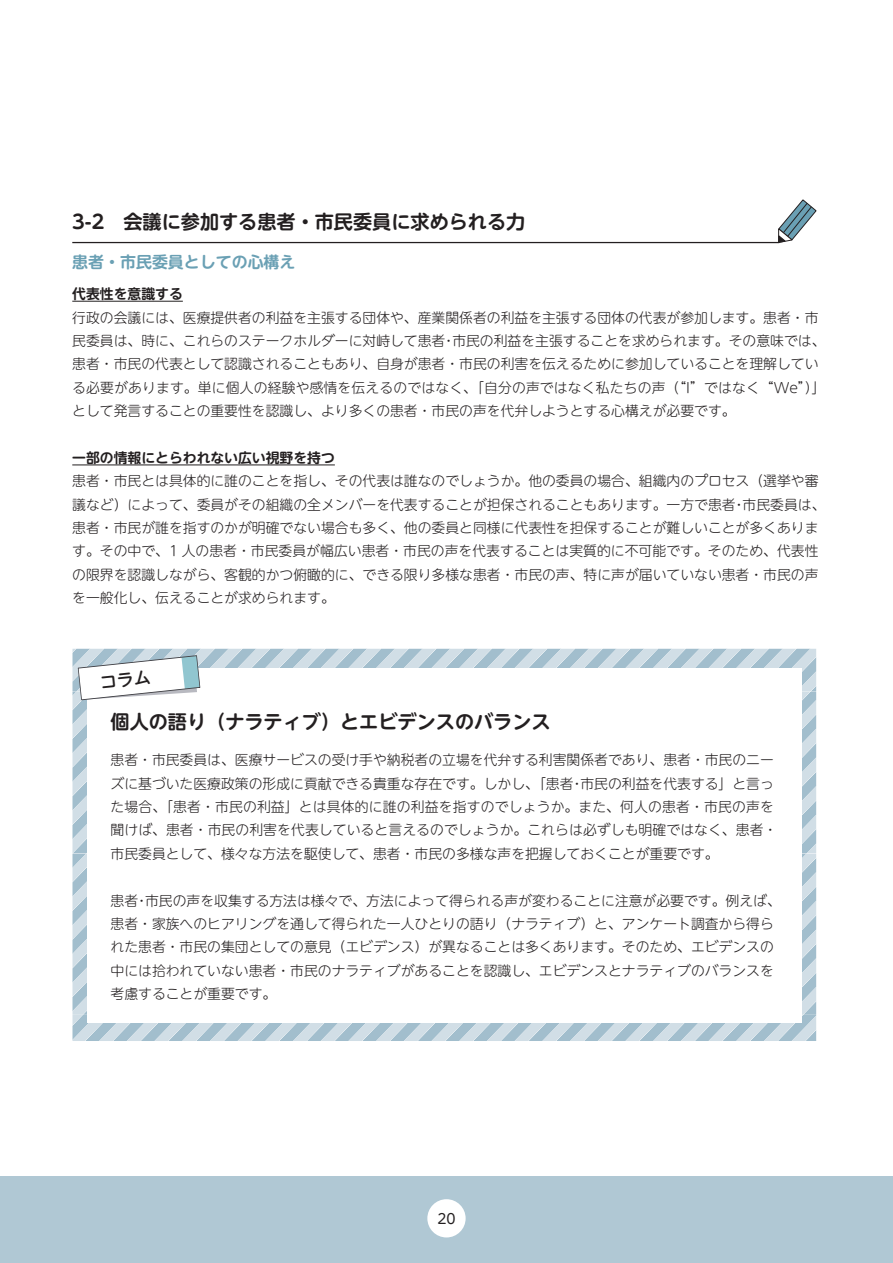
<style>
.page{position:relative;width:893px;height:1263px;background:#fff}
.page>*{position:absolute;margin:0;border:0;box-sizing:border-box;transform-origin:0 0}
.t1{font:700 19.2px "UD Shin M Go Pro De";color:#231f20}
.t2{font:700 15.9px "UD Shin M Go Pro De";color:#6aa0b4}
.t3{font:300 13.8px/23.4px "UD Shin M Go Pro";color:#231f20}
.t4{font:700 13.8px "UD Shin M Go Pro De";color:#231f20}
.t5{font:13.8px "UD Shin M Go Pro";color:#231f20}
</style>
<div class="page">
<div style="left:0;top:1177px;width:893px;height:86px;background:#b0c8d4"></div>
<div style="left:427px;top:1199px;width:39px;height:38px;background:#fff;border-radius:50%"></div>
<hr style="left:72px;top:301px;width:111px;height:1px;background:#231f20">
<hr style="left:72px;top:465px;width:263px;height:1px;background:#231f20">
<hr style="left:72px;top:242px;width:707px;height:1px;background:#231f20">
<svg style="left:778px;top:199px;width:39px;height:44px"></svg>
<svg style="left:72px;top:648px;width:744px;height:393px"></svg>
<h1 class="t1" style="left:72px;top:207px;width:455px">3-2　会議に参加する患者・市民委員に求められる力</h1>
<p class="t2" style="left:72px;top:249px;width:225px">患者・市民委員としての心構え</p>
<p class="t4" style="left:72px;top:283px;width:112px">代表性を意識する</p>
<p class="t3" style="left:72px;top:305px;width:755px">行政の会議には、医療提供者の利益を主張する団体や、産業関係者の利益を主張する団体の代表が参加します。患者・市民委員は、時に、これらのステークホルダーに対峙して患者・市民の利益を主張することを求められます。その意味では、患者・市民の代表として認識されることもあり、自身が患者・市民の利害を伝えるために参加していることを理解している必要があります。単に個人の経験や感情を伝えるのではなく、「自分の声ではなく私たちの声（“I”ではなく“We”）」として発言することの重要性を認識し、より多くの患者・市民の声を代弁しようとする心構えが必要です。</p>
<p class="t4" style="left:72px;top:446px;width:264px">一部の情報にとらわれない広い視野を持つ</p>
<p class="t3" style="left:72px;top:469px;width:755px">…患者・市民とは具体的に誰のことを指し、その代表は誰なのでしょうか。他の委員の場合、組織内のプロセス（選挙や審議など）によって、委員がその組織の全メンバーを代表することが担保されることもあります。一方で患者・市民委員は、患者・市民が誰を指すのかが明確でない場合も多く、他の委員と同様に代表性を担保することが難しいことが多くあります。…その中で、1 人の患者・市民委員が幅広い患者・市民の声を代表することは実質的に不可能です。そのため、代表性の限界を認識しながら、客観的かつ俯瞰的に、できる限り多様な患者・市民の声、特に声が届いていない患者・市民の声を一般化し、伝えることが求められます。</p>
<h1 class="t1" style="left:111px;top:705px;width:442px">個人の語り（ナラティブ）とエビデンスのバランス</h1>
<p class="t3" style="left:111px;top:748px;width:668px">患者・市民委員は、医療サービスの受け手や納税者の立場を代弁する利害関係者であり、患者・市民のニーズに基づいた医療政策の形成に貢献できる貴重な存在です。しかし、「患者・市民の利益を代表する」と言った場合、「患者・市民の利益」とは具体的に誰の利益を指すのでしょうか。また、何人の患者・市民の声を聞けば、患者・市民の利害を代表していると言えるのでしょうか。これらは必ずしも明確ではなく、患者・市民委員として、様々な方法を駆使して、患者・市民の多様な声を把握しておくことが重要です。</p>
<p class="t3" style="left:111px;top:888px;width:672px">患者・市民の声を収集する方法は様々で、方法によって得られる声が変わることに注意が必要です。例えば、患者・家族へのヒアリングを通して得られた一人ひとりの語り（ナラティブ）と、アンケート調査から得られた患者・市民の集団としての意見（エビデンス）が異なることは多くあります。そのため、エビデンスの中には拾われていない患者・市民のナラティブがあることを認識し、エビデンスとナラティブのバランスを考慮することが重要です。</p>
<p class="t5" style="left:437px;top:1208px;width:20px">20</p>
</div>
